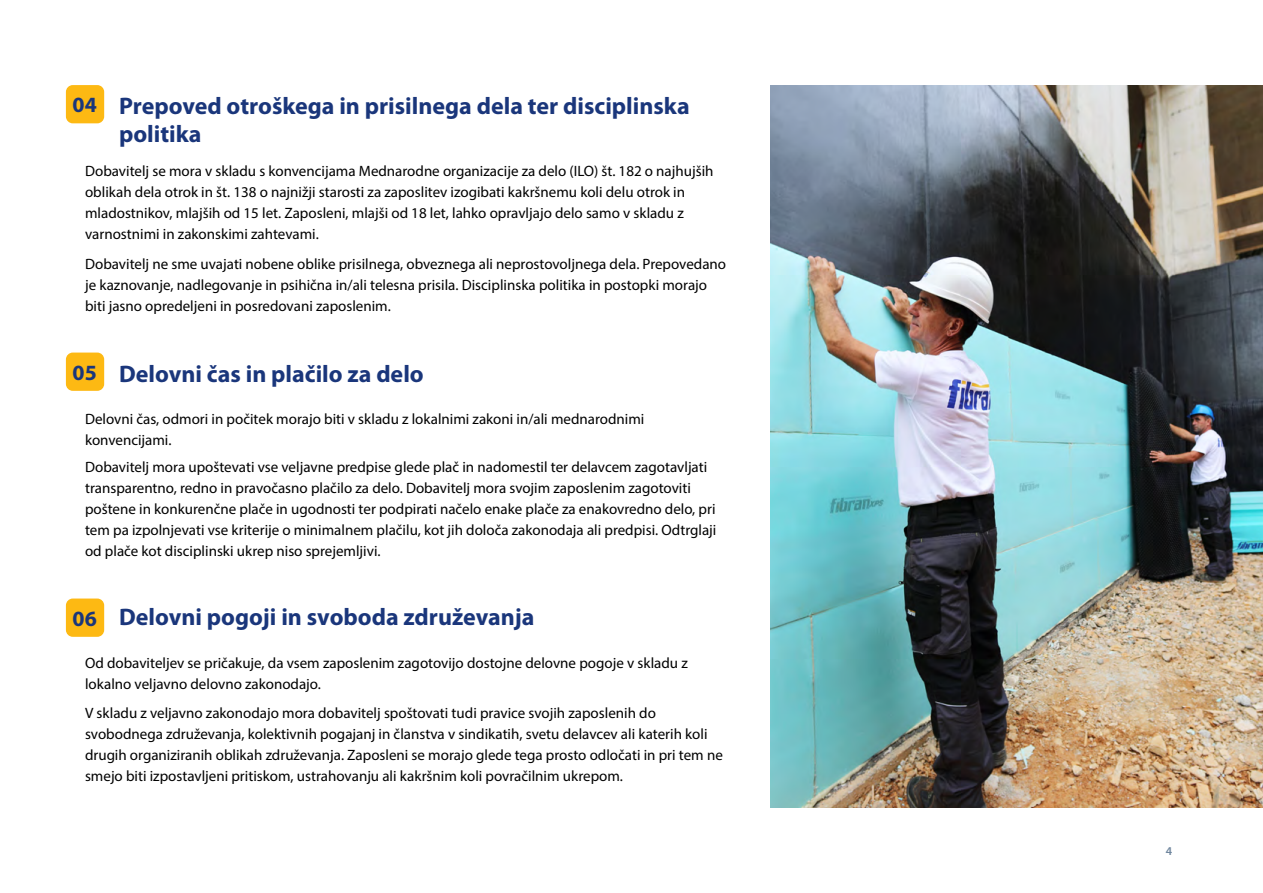
<style>
.page{position:relative;width:1263px;height:893px;background:#fff}
.page>*{position:absolute;margin:0;border:0;box-sizing:border-box;transform-origin:0 0}
.t1{font:700 24px/28.8px "Myriad Pro";color:#1a367b}
.t2{font:700 21.9px "Myriad Pro";color:#1a367b}
.t3{font:15px/21px "Myriad Pro";color:#000}
.t4{font:600 12px "Myriad Pro";color:#6e859d}
</style>
<div class="page">
<img style="left:771px;top:85px;width:492px;height:723px">
<div style="left:66px;top:85px;width:38px;height:38px;background:#fdb913;border-radius:7px"></div>
<div style="left:66px;top:353px;width:38px;height:38px;background:#fdb913;border-radius:7px"></div>
<div style="left:66px;top:598px;width:38px;height:39px;background:#fdb913;border-radius:7px"></div>
<h1 class="t1" style="left:119px;top:91px;width:572px">Prepoved otroškega in prisilnega dela ter disciplinska politika</h1>
<p class="t3" style="left:85px;top:160px;width:630px">Dobavitelj se mora v skladu s konvencijama Mednarodne organizacije za delo (ILO) št. 182 o najhujših oblikah dela otrok in št. 138 o najnižji starosti za zaposlitev izogibati kakršnemu koli delu otrok in mladostnikov, mlajših od 15 let. Zaposleni, mlajši od 18 let, lahko opravljajo delo samo v skladu z varnostnimi in zakonskimi zahtevami.</p>
<p class="t3" style="left:85px;top:253px;width:643px">Dobavitelj ne sme uvajati nobene oblike prisilnega, obveznega ali neprostovoljnega dela. Prepovedano je kaznovanje, nadlegovanje in psihična in/ali telesna prisila. Disciplinska politika in postopki morajo biti jasno opredeljeni in posredovani zaposlenim.</p>
<h2 class="t2" style="left:73px;top:93px;width:26px">04</h2>
<h1 class="t1" style="left:119px;top:359px;width:306px">Delovni čas in plačilo za delo</h1>
<p class="t3" style="left:85px;top:408px;width:561px">Delovni čas, odmori in počitek morajo biti v skladu z lokalnimi zakoni in/ali mednarodnimi konvencijami.</p>
<p class="t3" style="left:85px;top:457px;width:633px">Dobavitelj mora upoštevati vse veljavne predpise glede plač in nadomestil ter delavcem zagotavljati transparentno, redno in pravočasno plačilo za delo. Dobavitelj mora svojim zaposlenim zagotoviti poštene in konkurenčne plače in ugodnosti ter podpirati načelo enake plače za enakovredno delo, pri tem pa izpolnjevati vse kriterije o minimalnem plačilu, kot jih določa zakonodaja ali predpisi. Odtrglaji od plače kot disciplinski ukrep niso sprejemljivi.</p>
<h2 class="t2" style="left:73px;top:360px;width:26px">05</h2>
<h1 class="t1" style="left:119px;top:603px;width:417px">Delovni pogoji in svoboda združevanja</h1>
<p class="t3" style="left:85px;top:652px;width:604px">Od dobaviteljev se pričakuje, da vsem zaposlenim zagotovijo dostojne delovne pogoje v skladu z lokalno veljavno delovno zakonodajo.</p>
<p class="t3" style="left:85px;top:702px;width:639px">V skladu z veljavno zakonodajo mora dobavitelj spoštovati tudi pravice svojih zaposlenih do svobodnega združevanja, kolektivnih pogajanj in članstva v sindikatih, svetu delavcev ali katerih koli drugih organiziranih oblikah združevanja. Zaposleni se morajo glede tega prosto odločati in pri tem ne smejo biti izpostavljeni pritiskom, ustrahovanju ali kakršnim koli povračilnim ukrepom.</p>
<h2 class="t2" style="left:73px;top:606px;width:26px">06</h2>
<p class="t4" style="left:1166px;top:843px;width:8px">4</p>
</div>
